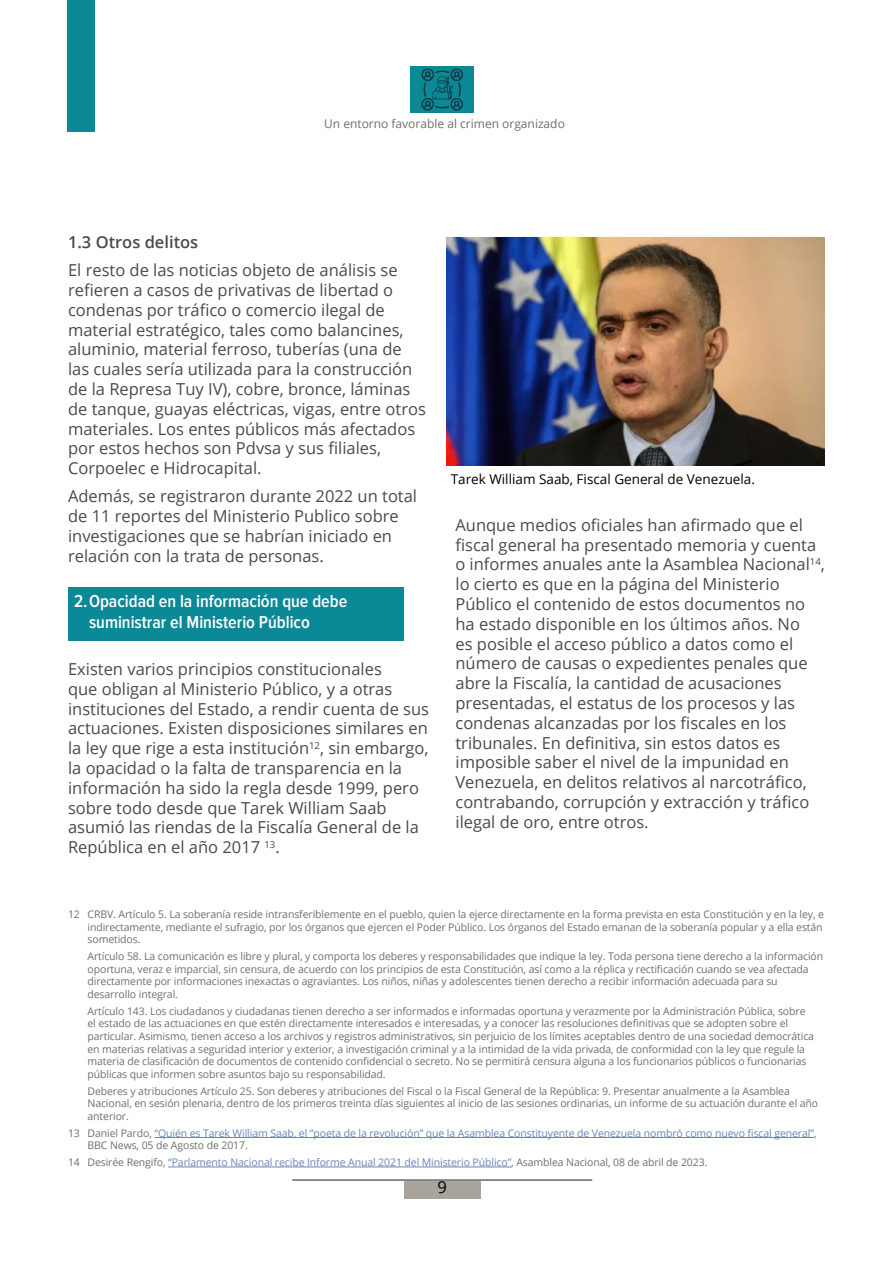
<style>
.page{position:relative;width:893px;height:1263px;background:#fff}
.page>*{position:absolute;margin:0;border:0;box-sizing:border-box;transform-origin:0 0}
.t1{font:600 18px/21px "Proxima Nova Cond";color:#fff}
.t2{font:16.5px/19.8px "Open Sans";color:#4a4a49}
.t3{font:600 16.5px "Open Sans";color:#4a4a49}
.t4{font:16.5px "Open Sans";color:#000}
.t5{font:13.5px "Open Sans";color:#000}
.t6{font:12px "Open Sans";color:#706f6f}
.t7{font:10.5px/12.6px "Open Sans";letter-spacing:-.01em;color:#706f6f}
.t8{font:10.5px/12.6px "Open Sans";letter-spacing:-.01em;color:#6b84b9}
.s1{color:#706f6f}
</style>
<div class="page">
<img style="left:410px;top:67px;width:64px;height:46px">
<div style="left:68px;top:0;width:27px;height:132px;background:#0b8996"></div>
<div style="left:404px;top:1180px;width:76px;height:18px;background:#a8a49c"></div>
<hr style="left:292px;top:1179px;width:300px;height:1px;background:#706f6f">
<div style="left:68px;top:587px;width:336px;height:53px;background:#0b8996"></div>
<hr style="left:154px;top:1137px;width:660px;height:1px;background:#6b84b9">
<hr style="left:168px;top:1167px;width:343px;height:1px;background:#6b84b9">
<img style="left:446px;top:235px;width:379px;height:231px">
<p class="t6" style="left:324px;top:115px;width:242px">Un entorno favorable al crimen organizado</p>
<h2 class="t3" style="left:68px;top:230px;width:132px">1.3 Otros delitos</h2>
<p class="t2" style="left:68px;top:260px;width:359px">El resto de las noticias objeto de análisis se refieren a casos de privativas de libertad o condenas por tráfico o comercio ilegal de material estratégico, tales como balancines, aluminio, material ferroso, tuberías (una de las cuales sería utilizada para la construcción de la Represa Tuy IV), cobre, bronce, láminas de tanque, guayas eléctricas, vigas, entre otros materiales. Los entes públicos más afectados por estos hechos son Pdvsa y sus filiales, Corpoelec e Hidrocapital.</p>
<h2 class="t2" style="left:68px;top:486px;width:351px">Además, se registraron durante 2022 un total de 11 reportes del Ministerio Publico sobre investigaciones que se habrían iniciado en relación con la trata de personas.</h2>
<h1 class="t1" style="left:89px;top:591px;width:260px;text-indent:-15px">2.Opacidad en la información que debe suministrar el Ministerio Público</h1>
<p class="t2" style="left:68px;top:659px;width:363px">Existen varios principios constitucionales<br>que obligan al Ministerio Público, y a otras instituciones del Estado, a rendir cuenta de sus actuaciones. Existen disposiciones similares en la ley que rige a esta institución<sup>12</sup>, sin embargo, la opacidad o la falta de transparencia en la información ha sido la regla desde 1999, pero sobre todo desde que Tarek William Saab asumió las riendas de la Fiscalía General de la República en el año 2017 <sup>13</sup>.</p>
<p class="t5" style="left:451px;top:470px;width:306px">Tarek William Saab, Fiscal General de Venezuela.</p>
<p class="t2" style="left:455px;top:514px;width:371px">Aunque medios oficiales han afirmado que el fiscal general ha presentado memoria y cuenta o informes anuales ante la Asamblea Nacional<sup>14</sup>, lo cierto es que en la página del Ministerio Público el contenido de estos documentos no ha estado disponible en los últimos años. No<br>es posible el acceso público a datos como el número de causas o expedientes penales que abre la Fiscalía, la cantidad de acusaciones presentadas, el estatus de los procesos y las condenas alcanzadas por los fiscales en los tribunales. En definitiva, sin estos datos es imposible saber el nivel de la impunidad en Venezuela, en delitos relativos al narcotráfico, contrabando, corrupción y extracción y tráfico ilegal de oro, entre otros.</p>
<p class="t7" style="left:88px;top:908px;width:738px;text-indent:-19px">12 CRBV. Artículo 5. La soberanía reside intransferiblemente en el pueblo, quien la ejerce directamente en la forma prevista en esta Constitución y en la ley, e indirectamente, mediante el sufragio, por los órganos que ejercen el Poder Público. Los órganos del Estado emanan de la soberanía popular y a ella están sometidos.</p>
<p class="t7" style="left:88px;top:950px;width:737px">Artículo 58. La comunicación es libre y plural, y comporta los deberes y responsabilidades que indique la ley. Toda persona tiene derecho a la información oportuna, veraz e imparcial, sin censura, de acuerdo con los principios de esta Constitución, así como a la réplica y rectificación cuando se vea afectada directamente por informaciones inexactas o agraviantes. Los niños, niñas y adolescentes tienen derecho a recibir información adecuada para su desarrollo integral.</p>
<p class="t7" style="left:88px;top:1004px;width:728px">Artículo 143. Los ciudadanos y ciudadanas tienen derecho a ser informados e informadas oportuna y verazmente por la Administración Pública, sobre el estado de las actuaciones en que estén directamente interesados e interesadas, y a conocer las resoluciones definitivas que se adopten sobre el particular. Asimismo, tienen acceso a los archivos y registros administrativos, sin perjuicio de los límites aceptables dentro de una sociedad democrática en materias relativas a seguridad interior y exterior, a investigación criminal y a la intimidad de la vida privada, de conformidad con la ley que regule la materia de clasificación de documentos de contenido confidencial o secreto. No se permitirá censura alguna a los funcionarios públicos o funcionarias públicas que informen sobre asuntos bajo su responsabilidad.</p>
<p class="t7" style="left:88px;top:1084px;width:732px">Deberes y atribuciones Artículo 25. Son deberes y atribuciones del Fiscal o la Fiscal General de la República: 9. Presentar anualmente a la Asamblea<br>Nacional, en sesión plenaria, dentro de los primeros treinta días siguientes al inicio de las sesiones ordinarias, un informe de su actuación durante el año anterior.</p>
<p class="t8" style="left:88px;top:1126px;width:730px;text-indent:-19px"><span class="s1">13 Daniel Pardo,</span> “Quién es Tarek William Saab, el “poeta de la revolución” que la Asamblea Constituyente de Venezuela nombró como nuevo fiscal general”<span class="s1">,<br>BBC News, 05 de Agosto de 2017.</span></p>
<p class="t8" style="left:68px;top:1156px;width:641px"><span class="s1">14 Desirée Rengifo,</span> “Parlamento Nacional recibe Informe Anual 2021 del Ministerio Público”<span class="s1">, Asamblea Nacional, 08 de abril de 2023.</span></p>
<h2 class="t4" style="left:437px;top:1176px;width:11px">9</h2>
</div>
